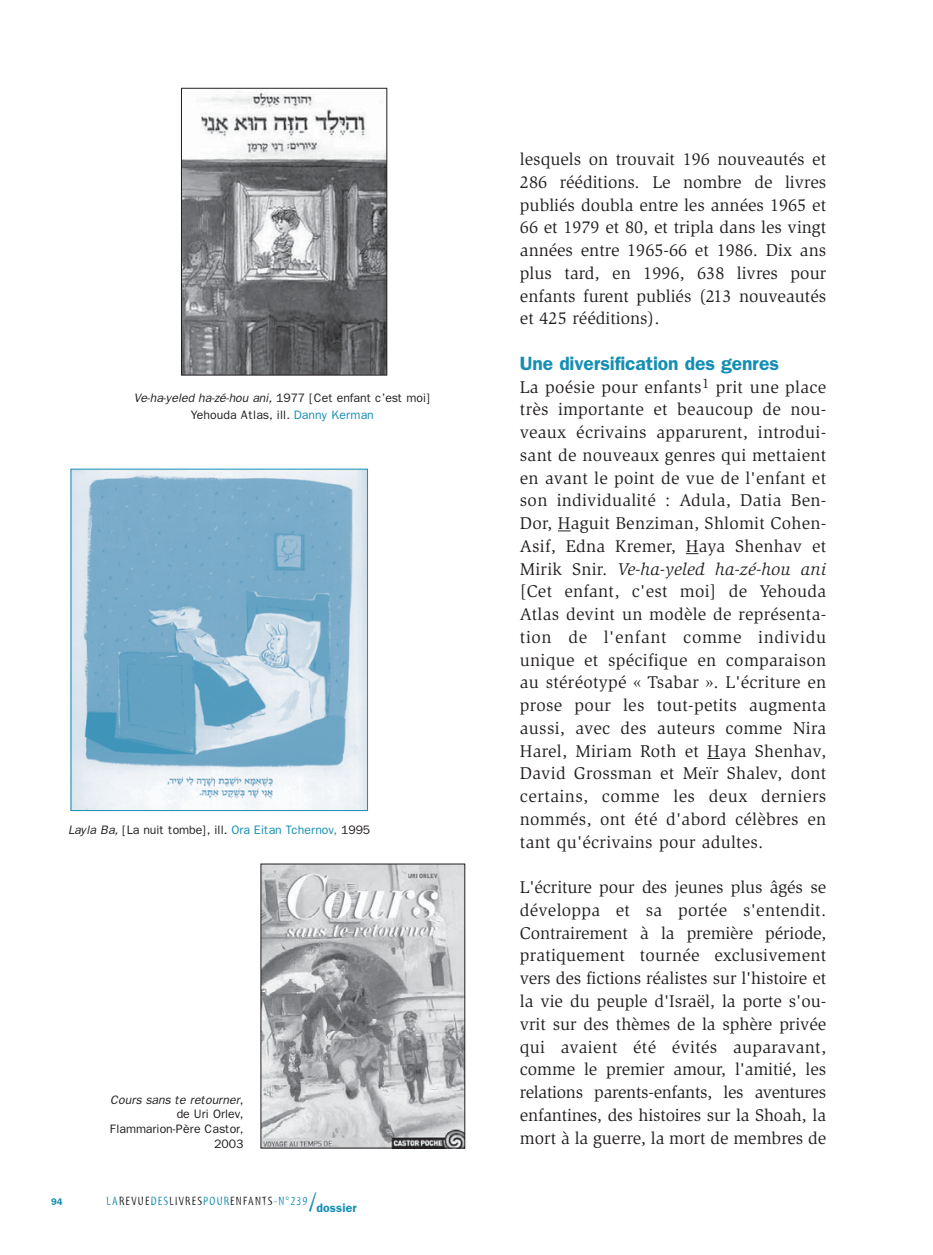
<style>
.page{position:relative;width:933px;height:1255px;background:#fff}
.page>*{position:absolute;margin:0;border:0;box-sizing:border-box;transform-origin:0 0}
.t1{font:600 19.25px "Franklin Gothic";letter-spacing:-.005em;color:#158eb4}
.t2{font:17.5px/22.8px "Slimbach";color:#231f20;text-align:justify}
.t3{font:12.25px/14.7px "Franklin Gothic";letter-spacing:-.005em;color:#231f20;text-align:center}
.t4{font:12.25px "Myriad Tilt";letter-spacing:.1em;color:#231f20}
.t5{font:600 9.62px "Franklin Gothic";color:#158eb4}
.s1{font-style:italic}
.s2{color:#158eb4}
.s3{font-size:26.25px;color:#158eb4}
.s4{font-family:"Franklin Gothic";font-weight:600;color:#158eb4}
</style>
<div class="page">
<svg style="left:558px;top:530px;width:12px;height:1px"></svg>
<svg style="left:685px;top:553px;width:13px;height:1px"></svg>
<svg style="left:707px;top:758px;width:12px;height:1px"></svg>
<img style="left:183px;top:91px;width:202px;height:282px">
<div style="left:181px;top:88px;width:206px;height:287px;border:1px solid #231f20"></div>
<img style="left:262px;top:865px;width:201px;height:281px">
<div style="left:260px;top:863px;width:205px;height:285px;border:1px solid #231f20"></div>
<img style="left:73px;top:471px;width:293px;height:338px">
<div style="left:71px;top:469px;width:297px;height:342px;border:1px solid #158eb4"></div>
<p class="t3" style="left:134px;top:390px;width:298px;line-height:17.5px"><span class="s1">Ve-ha-yeled ha-zé-hou ani,</span> 1977 [Cet enfant c’est moi]<br>Yehouda Atlas, ill. <span class="s2">Danny Kerman</span></p>
<p class="t3" style="left:68px;top:823px;width:304px"><span class="s1">Layla Ba,</span> [La nuit tombe], ill. <span class="s2">Ora Eitan Tchernov,</span> 1995</p>
<p class="t5" style="left:51px;top:1198px;width:13px">94</p>
<p class="t3" style="left:110px;top:1093px;width:135px;text-align:right"><span class="s1">Cours sans te retourner</span>, de Uri Orlev,<br>Flammarion-Père Castor,<br>2003</p>
<p class="t4" style="left:106px;top:1196px;width:251px"><span class="s2">LA</span>REVUE<span class="s2">DES</span>LIVRES<span class="s2">POUR</span>ENFANTS<span class="s2">-N°239</span><span class="s3">/</span><span class="s4">dossier</span></p>
<p class="t2" style="left:520px;top:149px;width:308px">lesquels on trouvait 196 nouveautés et 286 rééditions. Le nombre de livres publiés doubla entre les années 1965 et 66 et 1979 et 80, et tripla dans les vingt années entre 1965-66 et 1986. Dix ans plus tard, en 1996, 638 livres pour enfants furent publiés (213 nouveautés et 425 rééditions).</p>
<p class="t1" style="left:520px;top:357px;width:260px">Une diversification des genres</p>
<p class="t2" style="left:520px;top:377px;width:308px">La poésie pour enfants<sup>1</sup> prit une place très importante et beaucoup de nou&shy;veaux écrivains apparurent, introdui&shy;sant de nouveaux genres qui mettaient en avant le point de vue de l'enfant et son individualité : Adula, Datia Ben-Dor, Haguit Benziman, Shlomit Cohen-Asif, Edna Kremer, Haya Shenhav et Mirik Snir. <span class="s1">Ve-ha-yeled ha-zé-hou ani </span>[Cet enfant, c'est moi] de Yehouda Atlas devint un modèle de représenta&shy;tion de l'enfant comme individu unique et spécifique en comparaison au stéréotypé « Tsabar ». L'écriture en prose pour les tout-petits augmenta aussi, avec des auteurs comme Nira Harel, Miriam Roth et Haya Shenhav, David Grossman et Meïr Shalev, dont certains, comme les deux derniers nommés, ont été d'abord célèbres en tant qu'écrivains pour adultes.</p>
<p class="t2" style="left:520px;top:877px;width:308px">L'écriture pour des jeunes plus âgés se développa et sa portée s'entendit.<br>Contrairement à la première période, pratiquement tournée exclusivement vers des fictions réalistes sur l'histoire et la vie du peuple d'Israël, la porte s'ou&shy;vrit sur des thèmes de la sphère privée qui avaient été évités auparavant, comme le premier amour, l'amitié, les relations parents-enfants, les aventures enfantines, des histoires sur la Shoah, la mort à la guerre, la mort de membres de</p>
</div>
